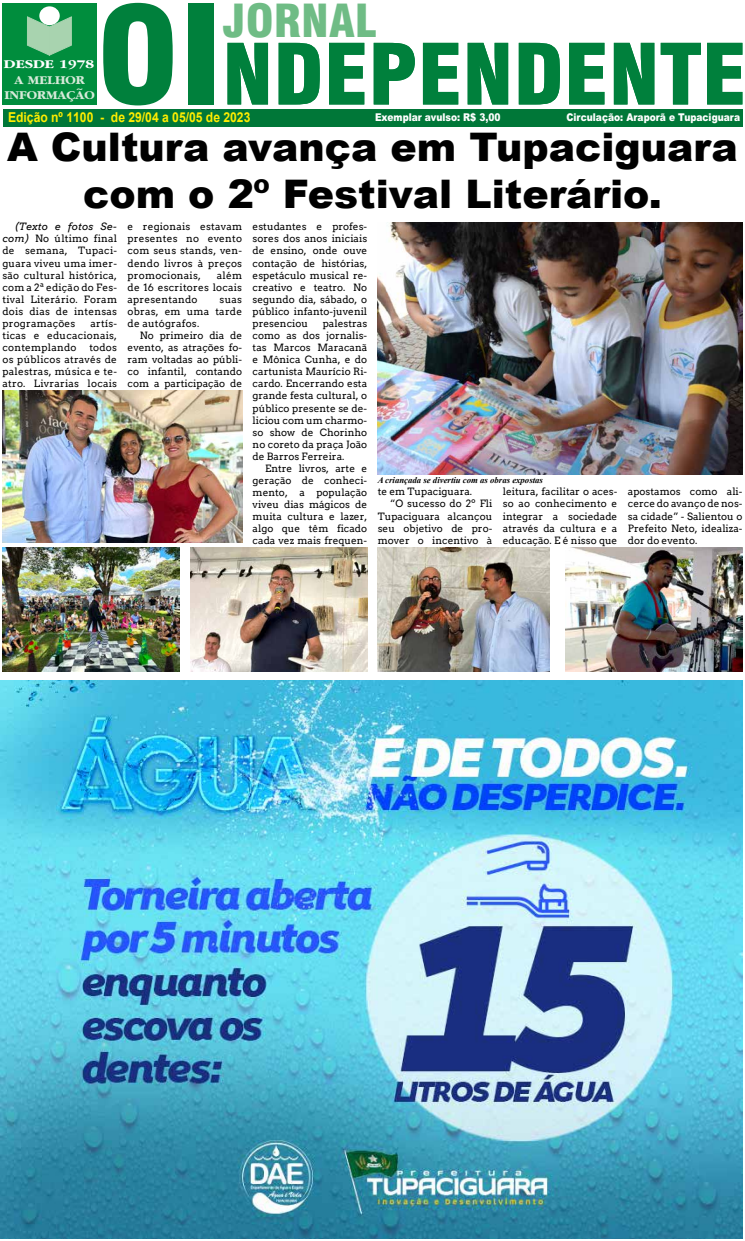
<style>
.page{position:relative;width:745px;height:1241px;background:#fff}
.page>*{position:absolute;margin:0;border:0;box-sizing:border-box;transform-origin:0 0}
.t1{font:900 condensed 130.11px "Swiss 721 BT";color:#00803c;scale:1.06 1}
.t2{font:900 condensed 81.9px "Swiss 721 BT";color:#00803c;scale:1.05 1}
.t3{font:900 condensed 44.36px "Swiss 721 BT";color:#6fbc85;scale:1.06 1}
.t4{font:900 39.38px/47.2px "Arial";color:#000;text-align:center}
.t5{font:700 13.65px "Arial";color:#ffed00;scale:.89 1}
.t6{font:700 12.95px "Garnet Broad";color:#d7ead9;scale:.82 1}
.t7{font:700 12.95px "Garnet Broad";color:#fff;scale:.94 1}
.t8{font:900 10.76px "Arial";color:#fff;scale:.85 1}
.t9{font:10.06px/12.1px "Arvo";color:#000;text-align:justify}
.t10{font:italic 700 8.75px "Times New Roman";color:#000}
.s1{font-size:134.92px}
.s2{font-style:italic}
</style>
<div class="page">
<div style="left:3px;top:109px;width:739px;height:17px;background:#007738"></div>
<div style="left:2px;top:3px;width:95px;height:101px;background:#008d3d"></div>
<svg style="left:27px;top:16px;width:45px;height:40px"></svg>
<div style="left:39px;top:6px;width:21px;height:19px;background:#fff;border-radius:50%"></div>
<img style="left:0;top:680px;width:742px;height:558px">
<img style="left:190px;top:548px;width:177px;height:123px">
<img style="left:2px;top:548px;width:177px;height:123px">
<img style="left:2px;top:391px;width:240px;height:151px">
<img style="left:377px;top:223px;width:365px;height:251px">
<img style="left:377px;top:548px;width:172px;height:123px">
<img style="left:565px;top:548px;width:177px;height:123px">
<h1 class="t1" style="left:97px;top:-22px;width:79px">O</h1>
<h2 class="t2" style="left:180px;top:26px;width:541px"><span class="s1">I</span>NDEPENDENTE</h2>
<p class="t8" style="left:375px;top:110px;width:149px">Exemplar avulso: R$ 3,00</p>
<p class="t8" style="left:566px;top:110px;width:206px">Circulação: Araporã e Tupaciguara</p>
<h3 class="t3" style="left:223px;top:-6px;width:146px">JORNAL</h3>
<p class="t7" style="left:4px;top:56px;width:97px">DESDE 1978</p>
<p class="t6" style="left:4px;top:87px;width:112px">INFORMAÇÃO</p>
<h3 class="t5" style="left:8px;top:108px;width:273px">Edição nº 1100 - de 29/04 a 05/05 de 2023</h3>
<p class="t6" style="left:14px;top:72px;width:87px">A MELHOR</p>
<h3 class="t4" style="left:7px;top:124px;width:731px">A Cultura avança em Tupaciguara com o 2º Festival Literário.</h3>
<p class="t9" style="left:127px;top:221px;width:116px">e regionais estavam presentes no evento com seus stands, ven&shy;dendo livros à preços promocionais,</p>
<p class="t9" style="left:2px;top:221px;width:116px;text-indent:12px"><span class="s2">(Texto e fotos Se&shy;com)</span> No último final de semana, Tupaci&shy;guara viveu uma imer&shy;são cultural histórica, com a 2ª edição do Fes&shy;tival Literário. Foram dois dias de intensas programações</p>
<p class="t9" style="left:252px;top:221px;width:116px">estudantes e profes&shy;sores dos anos iniciais de ensino, onde ouve contação de histórias, espetáculo musical re&shy;creativo e teatro. No segundo dia, sábado, o público infanto-juvenil presenciou</p>
<p class="t9" style="left:127px;top:269px;width:116px;text-indent:89px">além de 16 escritores locais apresentando</p>
<p class="t9" style="left:127px;top:293px;width:116px;text-indent:92px">suas obras, em uma tarde de autógrafos.</p>
<p class="t9" style="left:127px;top:329px;width:116px;text-indent:12px">No primeiro dia de evento, as atrações fo&shy;ram voltadas ao públi&shy;co infantil, contando com a participação de</p>
<p class="t9" style="left:252px;top:317px;width:116px;text-indent:70px">palestras como as dos jornalis&shy;tas Marcos Maracanã e Mônica Cunha, e do cartunista Maurício Ri&shy;cardo. Encerrando esta grande festa cultural, o público presente se de&shy;liciou com um charmo&shy;so show de Chorinho no coreto da praça João de Barros Ferreira.</p>
<p class="t9" style="left:252px;top:462px;width:116px;text-indent:12px">Entre livros, arte e geração de conheci&shy;mento, a população viveu dias mágicos de muita cultura e lazer, algo que têm ficado cada vez mais frequen-</p>
<p class="t9" style="left:2px;top:317px;width:116px;text-indent:88px">artís&shy;ticas e educacionais, contemplando</p>
<p class="t9" style="left:2px;top:341px;width:116px;text-indent:87px">todos os públicos através de palestras, música e te&shy;atro. Livrarias locais</p>
<p class="t10" style="left:377px;top:473px;width:167px">A criançada se divertiu com as obras expostas</p>
<p class="t9" style="left:502px;top:485px;width:116px">leitura, facilitar o aces&shy;so ao conhecimento e integrar a sociedade através da cultura e a educação. E é nisso que</p>
<p class="t9" style="left:627px;top:485px;width:116px">apostamos como ali&shy;cerce do avanço de nos&shy;sa cidade” - Salientou o Prefeito Neto, idealiza&shy;dor do evento.</p>
<p class="t9" style="left:377px;top:485px;width:96px">te em Tupaciguara.</p>
<p class="t9" style="left:390px;top:497px;width:104px">“O sucesso do 2º Fli</p>
<p class="t9" style="left:377px;top:510px;width:116px">Tupaciguara alcançou</p>
<p class="t9" style="left:377px;top:522px;width:116px">seu objetivo de pro-</p>
<p class="t9" style="left:377px;top:534px;width:116px">mover o incentivo à</p>
</div>
